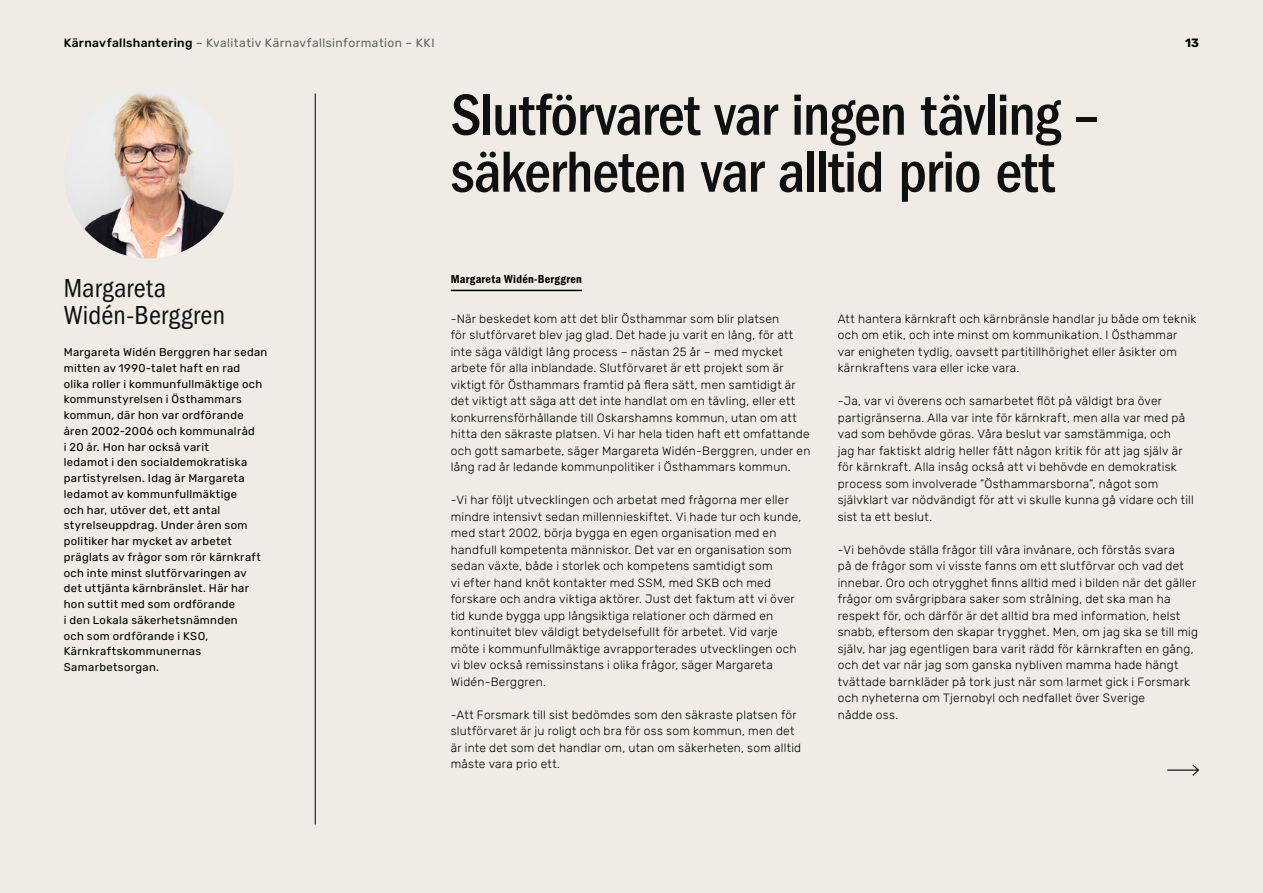
<style>
.page{position:relative;width:1263px;height:893px;background:#f0ece5}
.page>*{position:absolute;margin:0;border:0;box-sizing:border-box;transform-origin:0 0}
.t1{font:500 condensed 60px/57px "Franklin Gothic LT Pro";letter-spacing:-.02em;color:#101010}
.t2{font:condensed 27px/27px "Franklin Gothic LT Pro";letter-spacing:.01em;color:#101010}
.t3{font:300 12px/16.5px "Rubik";letter-spacing:.02em;color:#000}
.t4{font:12px "Rubik";letter-spacing:.035em;color:#646363}
.t5{font:12px "Franklin Gothic LT Pro Cn Dm";letter-spacing:.02em;color:#000}
.t6{font:700 12px "Rubik";color:#000}
.t7{font:11.25px/15.8px "Rubik";letter-spacing:.03em;color:#000}
.s1{font-weight:500;color:#000}
</style>
<div class="page">
<hr style="left:451px;top:290px;width:131px;height:1px;background:#000">
<img style="left:64px;top:88px;width:170px;height:171px;border-radius:85px">
<hr style="left:315px;top:94px;width:1px;height:730px;background:#000">
<hr style="left:1167px;top:769px;width:31px;height:2px;background:#000">
<svg style="left:1191px;top:764px;width:8px;height:12px"></svg>
<p class="t4" style="left:64px;top:36px;width:372px"><span class="s1">Kärnavfallshantering</span> – Kvalitativ Kärnavfallsinformation – KKI</p>
<p class="t6" style="left:1185px;top:35px;width:16px">13</p>
<h2 class="t2" style="left:64px;top:275px;width:163px">Margareta<br>Widén-Berggren</h2>
<p class="t7" style="left:64px;top:345px;width:205px">Margareta Widén Berggren har sedan mitten av 1990-talet haft en rad olika roller i kommunfullmäktige och kommunstyrelsen i Östhammars kommun, där hon var ordförande åren 2002-2006 och kommunalråd<br>i 20 år. Hon har också varit<br>ledamot i den socialdemokratiska partistyrelsen. Idag är Margareta ledamot av kommunfullmäktige<br>och har, utöver det, ett antal styrelseuppdrag. Under åren som politiker har mycket av arbetet präglats av frågor som rör kärnkraft och inte minst slutförvaringen av det uttjänta kärnbränslet. Här har hon suttit med som ordförande<br>i den Lokala säkerhetsnämnden<br>och som ordförande i KSO,<br>Kärnkraftskommunernas<br>Samarbetsorgan.</p>
<h1 class="t1" style="left:451px;top:87px;width:650px">Slutförvaret var ingen tävling – säkerheten var alltid prio ett</h1>
<p class="t5" style="left:451px;top:272px;width:133px">Margareta Widén-Berggren</p>
<p class="t3" style="left:451px;top:310px;width:361px">-När beskedet kom att det blir Östhammar som blir platsen<br>för slutförvaret blev jag glad. Det hade ju varit en lång, för att inte säga väldigt lång process – nästan 25 år – med mycket arbete för alla inblandade. Slutförvaret är ett projekt som är viktigt för Östhammars framtid på flera sätt, men samtidigt är det viktigt att säga att det inte handlat om en tävling, eller ett konkurrensförhållande till Oskarshamns kommun, utan om att hitta den säkraste platsen. Vi har hela tiden haft ett omfattande och gott samarbete, säger Margareta Widén-Berggren, under en lång rad år ledande kommunpolitiker i Östhammars kommun.</p>
<p class="t3" style="left:451px;top:492px;width:352px">-Vi har följt utvecklingen och arbetat med frågorna mer eller mindre intensivt sedan millennieskiftet. Vi hade tur och kunde, med start 2002, börja bygga en egen organisation med en handfull kompetenta människor. Det var en organisation som sedan växte, både i storlek och kompetens samtidigt som<br>vi efter hand knöt kontakter med SSM, med SKB och med forskare och andra viktiga aktörer. Just det faktum att vi över tid kunde bygga upp långsiktiga relationer och därmed en kontinuitet blev väldigt betydelsefullt för arbetet. Vid varje möte i kommunfullmäktige avrapporterades utvecklingen och vi blev också remissinstans i olika frågor, säger Margareta Widén-Berggren.</p>
<p class="t3" style="left:451px;top:706px;width:352px">-Att Forsmark till sist bedömdes som den säkraste platsen för slutförvaret är ju roligt och bra för oss som kommun, men det är inte det som det handlar om, utan om säkerheten, som alltid måste vara prio ett.</p>
<p class="t3" style="left:838px;top:310px;width:360px">Att hantera kärnkraft och kärnbränsle handlar ju både om teknik och om etik, och inte minst om kommunikation. I Östhammar var enigheten tydlig, oavsett partitillhörighet eller åsikter om kärnkraftens vara eller icke vara.</p>
<p class="t3" style="left:838px;top:393px;width:358px">-Ja, var vi överens och samarbetet flöt på väldigt bra över partigränserna. Alla var inte för kärnkraft, men alla var med på vad som behövde göras. Våra beslut var samstämmiga, och<br>jag har faktiskt aldrig heller fått någon kritik för att jag själv är för kärnkraft. Alla insåg också att vi behövde en demokratisk process som involverade ”Östhammarsborna”, något som självklart var nödvändigt för att vi skulle kunna gå vidare och till sist ta ett beslut.</p>
<p class="t3" style="left:838px;top:541px;width:362px">-Vi behövde ställa frågor till våra invånare, och förstås svara<br>på de frågor som vi visste fanns om ett slutförvar och vad det innebar. Oro och otrygghet finns alltid med i bilden när det gäller frågor om svårgripbara saker som strålning, det ska man ha respekt för, och därför är det alltid bra med information, helst snabb, eftersom den skapar trygghet. Men, om jag ska se till mig själv, har jag egentligen bara varit rädd för kärnkraften en gång, och det var när jag som ganska nybliven mamma hade hängt tvättade barnkläder på tork just när som larmet gick i Forsmark och nyheterna om Tjernobyl och nedfallet över Sverige<br>nådde oss.</p>
</div>
